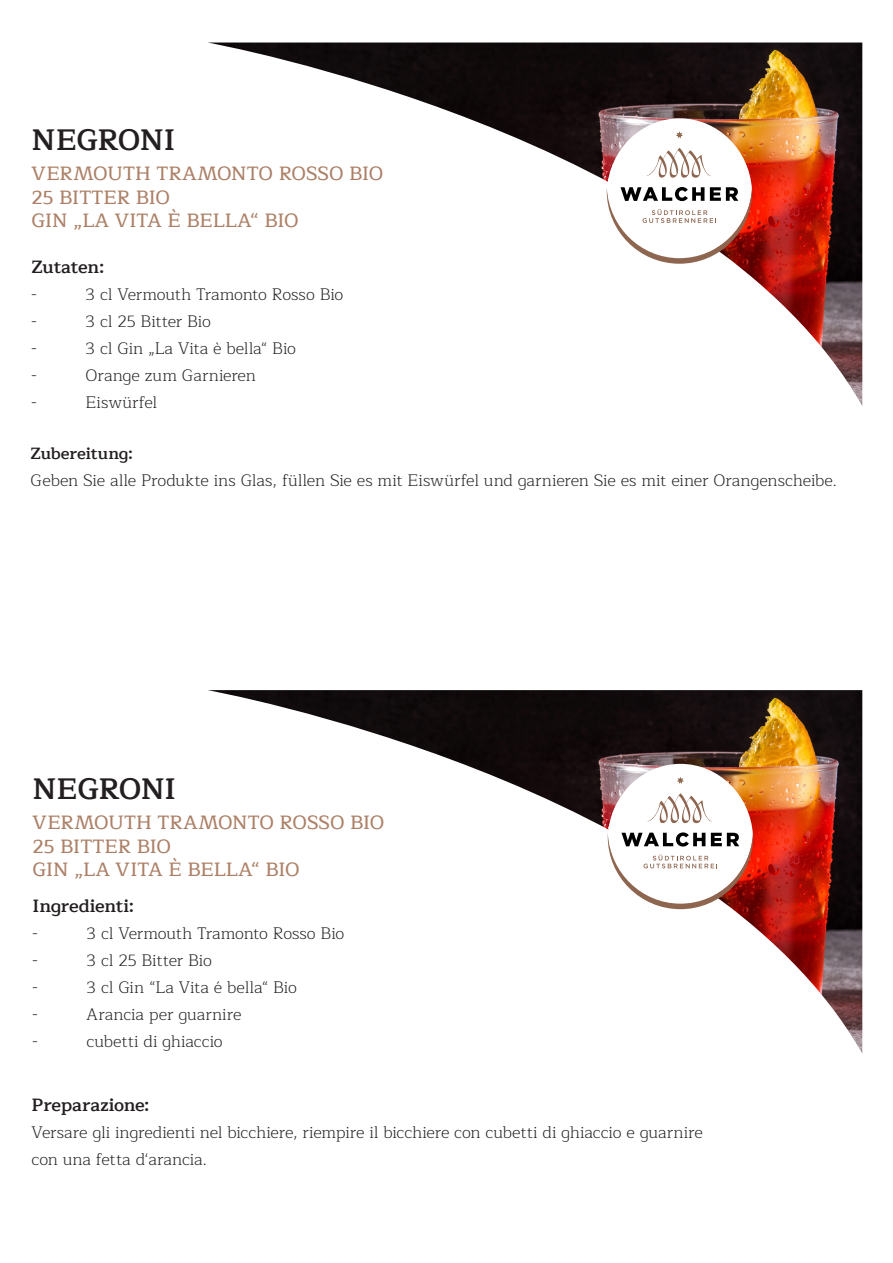
<style>
.page{position:relative;width:893px;height:1263px;background:#fff}
.page>*{position:absolute;margin:0;border:0;box-sizing:border-box;transform-origin:0 0}
.t1{font:600 30px "Maitree";letter-spacing:-.025em;color:#231f20}
.t2{font:500 19.5px/23.4px "Maitree";letter-spacing:-.01em;color:#ac8067}
.t3{font:600 18px "Maitree";letter-spacing:-.015em;color:#231f20}
.t4{font:300 16.5px/27px "Maitree";letter-spacing:-.005em;color:#231f20}
.t5{font:600 16.5px "Maitree";letter-spacing:-.01em;color:#231f20}
</style>
<div class="page">
<img style="left:210px;top:43px;width:652px;height:362px">
<img style="left:208px;top:690px;width:654px;height:363px">
<svg style="left:607px;top:118px;width:145px;height:146px"></svg>
<svg style="left:608px;top:764px;width:145px;height:145px"></svg>
<h1 class="t1" style="left:32px;top:115px;width:145px">NEGRONI</h1>
<p class="t2" style="left:32px;top:162px;width:353px">VERMOUTH TRAMONTO ROSSO BIO<br>25 BITTER BIO<br>GIN „LA VITA È BELLA“ BIO</p>
<p class="t3" style="left:32px;top:252px;width:74px">Zutaten:</p>
<p class="t4" style="left:32px;top:281px;width:7px">-</p>
<p class="t4" style="left:86px;top:281px;width:259px">3 cl Vermouth Tramonto Rosso Bio</p>
<p class="t4" style="left:32px;top:308px;width:7px">-</p>
<p class="t4" style="left:86px;top:308px;width:127px">3 cl 25 Bitter Bio</p>
<p class="t4" style="left:32px;top:335px;width:7px">-</p>
<p class="t4" style="left:86px;top:335px;width:212px">3 cl Gin „La Vita è bella“ Bio</p>
<p class="t4" style="left:32px;top:362px;width:7px">-</p>
<p class="t4" style="left:86px;top:362px;width:172px">Orange zum Garnieren</p>
<p class="t4" style="left:32px;top:389px;width:7px">-</p>
<p class="t4" style="left:86px;top:389px;width:73px">Eiswürfel</p>
<p class="t5" style="left:31px;top:439px;width:104px">Zubereitung:</p>
<p class="t4" style="left:31px;top:467px;width:807px">Geben Sie alle Produkte ins Glas, füllen Sie es mit Eiswürfel und garnieren Sie es mit einer Orangenscheibe.</p>
<h1 class="t1" style="left:33px;top:764px;width:145px">NEGRONI</h1>
<p class="t2" style="left:33px;top:811px;width:353px">VERMOUTH TRAMONTO ROSSO BIO<br>25 BITTER BIO<br>GIN „LA VITA È BELLA“ BIO</p>
<p class="t3" style="left:33px;top:891px;width:103px">Ingredienti:</p>
<p class="t4" style="left:33px;top:921px;width:7px">-</p>
<p class="t4" style="left:87px;top:921px;width:259px">3 cl Vermouth Tramonto Rosso Bio</p>
<p class="t4" style="left:33px;top:948px;width:7px">-</p>
<p class="t4" style="left:87px;top:948px;width:127px">3 cl 25 Bitter Bio</p>
<p class="t4" style="left:33px;top:975px;width:7px">-</p>
<p class="t4" style="left:87px;top:975px;width:212px">3 cl Gin “La Vita é bella“ Bio</p>
<p class="t4" style="left:33px;top:1002px;width:7px">-</p>
<p class="t4" style="left:87px;top:1002px;width:156px">Arancia per guarnire</p>
<p class="t4" style="left:33px;top:1029px;width:7px">-</p>
<p class="t4" style="left:87px;top:1029px;width:138px">cubetti di ghiaccio</p>
<p class="t3" style="left:32px;top:1089px;width:119px">Preparazione:</p>
<p class="t4" style="left:32px;top:1119px;width:673px">Versare gli ingredienti nel bicchiere, riempire il bicchiere con cubetti di ghiaccio e guarnire con una fetta d‘arancia.</p>
</div>
